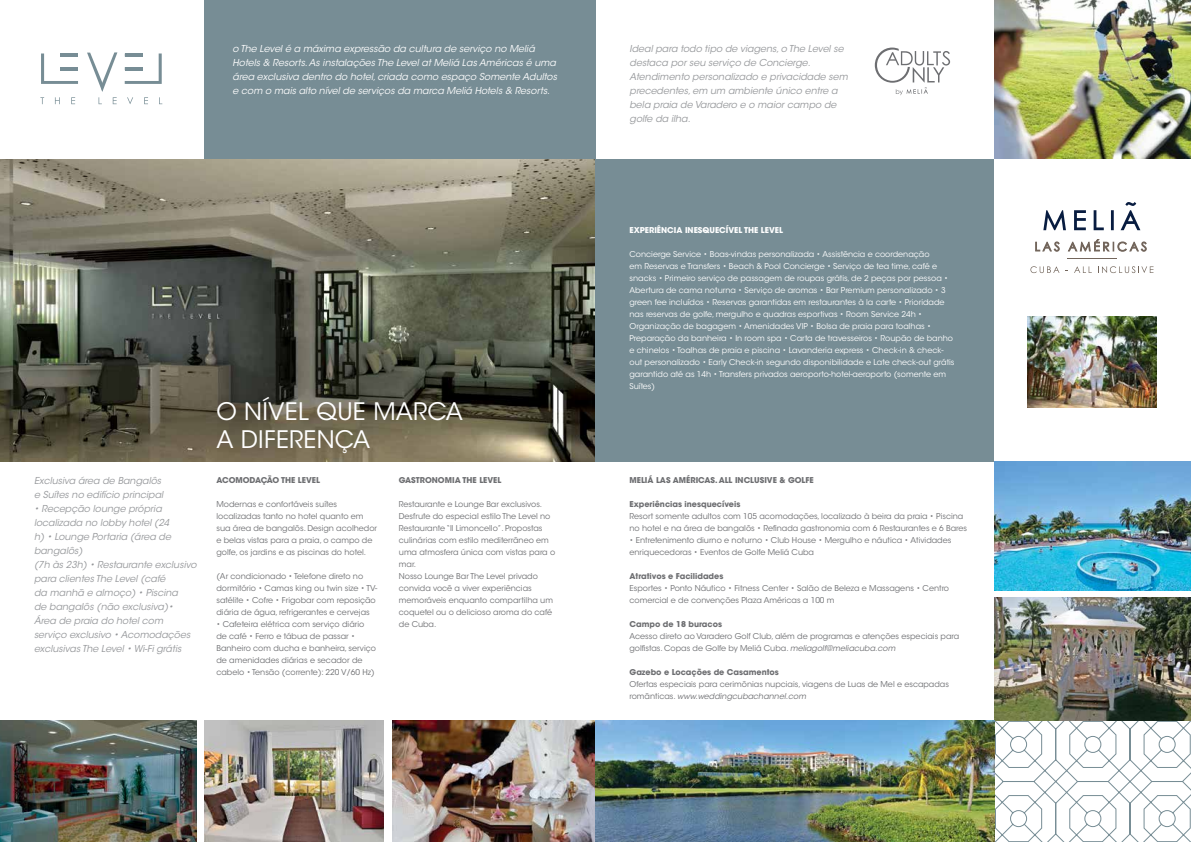
<style>
.page{position:relative;width:1191px;height:842px;background:#fff}
.page>*{position:absolute;margin:0;border:0;box-sizing:border-box;transform-origin:0 0}
.t1{font:24px/28px "ITC Avant Garde Std";letter-spacing:.01em;color:#fff}
.t2{font:italic 9.5px/14px "ITC Avant Garde Std";color:#95979a}
.t3{font:italic 9.5px/14px "ITC Avant Garde Std";color:#fff}
.t4{font:8px/12px "ITC Avant Garde Std";color:#6d6e71}
.t5{font:8px/12px "ITC Avant Garde Std";color:#fff}
.t6{font:700 8px "ITC Avant Garde Std";color:#6d6e71}
.t7{font:700 8px "ITC Avant Garde Std";color:#fff}
.s1{font-style:italic}
</style>
<div class="page">
<div style="left:204px;top:0;width:391px;height:297px;background:#778d95"></div>
<img style="left:204px;top:721px;width:180px;height:121px">
<img style="left:392px;top:721px;width:203px;height:121px">
<svg style="left:994px;top:721px;width:197px;height:121px"></svg>
<img style="left:0;top:159px;width:595px;height:302px">
<div style="left:595px;top:159px;width:399px;height:302px;background:#778d95"></div>
<svg style="left:41px;top:53px;width:37px;height:31px"></svg>
<hr style="left:61px;top:54px;width:17px;height:3px;background:#778d95">
<hr style="left:61px;top:67px;width:17px;height:3px;background:#778d95">
<svg style="left:125px;top:53px;width:37px;height:31px"></svg>
<hr style="left:125px;top:54px;width:17px;height:3px;background:#778d95">
<hr style="left:125px;top:67px;width:17px;height:3px;background:#778d95">
<svg style="left:55px;top:97px;width:5px;height:7px"></svg>
<svg style="left:71px;top:97px;width:4px;height:7px"></svg>
<svg style="left:127px;top:97px;width:6px;height:7px"></svg>
<svg style="left:144px;top:97px;width:4px;height:7px"></svg>
<svg style="left:87px;top:52px;width:30px;height:52px"></svg>
<svg style="left:874px;top:47px;width:76px;height:48px"></svg>
<img style="left:994px;top:461px;width:197px;height:130px">
<img style="left:1027px;top:316px;width:129px;height:91px">
<img style="left:994px;top:597px;width:197px;height:124px">
<img style="left:994px;top:0;width:197px;height:158px">
<img style="left:595px;top:721px;width:399px;height:121px">
<img style="left:0;top:721px;width:197px;height:121px">
<svg style="left:1043px;top:202px;width:97px;height:28px"></svg>
<hr style="left:1067px;top:259px;width:49px;height:1px;background:#73665c">
<svg style="left:1030px;top:266px;width:29px;height:7px"></svg>
<svg style="left:1074px;top:266px;width:17px;height:7px"></svg>
<svg style="left:1098px;top:266px;width:55px;height:7px"></svg>
<svg style="left:1035px;top:241px;width:24px;height:11px"></svg>
<svg style="left:1067px;top:239px;width:79px;height:13px"></svg>
<p class="t3" style="left:232px;top:42px;width:326px">o The Level é a máxima expressão da cultura de serviço no Meliá Hotels &amp; Resorts. As instalações The Level at Meliá Las Américas é uma área exclusiva dentro do hotel, criada como espaço Somente Adultos e com o mais alto nível de serviços da marca Meliá Hotels &amp; Resorts.</p>
<p class="t2" style="left:629px;top:42px;width:220px">Ideal para todo tipo de viagens, o The Level se destaca por seu serviço de Concierge.<br>Atendimento personalizado e privacidade sem precedentes, em um ambiente único entre a bela praia de Varadero e o maior campo de golfe da ilha.</p>
<p class="t2" style="left:34px;top:474px;width:131px">Exclusiva área de Bangalôs e Suítes no edifício principal</p>
<p class="t2" style="left:34px;top:502px;width:164px">• Recepção lounge própria localizada no lobby hotel (24<br>h) • Lounge Portaria (área de bangalôs)<br>(7h às 23h) • Restaurante exclusivo para clientes The Level (café<br>da manhã e almoço) • Piscina<br>de bangalôs (não exclusiva)•<br>Área de praia do hotel com serviço exclusivo • Acomodações exclusivas The Level • Wi-Fi grátis</p>
<h1 class="t1" style="left:216px;top:397px;width:248px">O NÍVEL QUE MARCA<br>A DIFERENÇA</h1>
<p class="t6" style="left:216px;top:475px;width:105px">ACOMODAÇÃO THE LEVEL</p>
<p class="t4" style="left:216px;top:498px;width:162px">Modernas e confortáveis suítes localizadas tanto no hotel quanto em sua área de bangalôs. Design acolhedor e belas vistas para a praia, o campo de golfe, os jardins e as piscinas do hotel.</p>
<p class="t4" style="left:216px;top:570px;width:162px">(Ar condicionado • Telefone direto no dormitório • Camas king ou twin size • TV&shy;satélite • Cofre • Frigobar com reposição diária de água, refrigerantes e cervejas</p>
<p class="t4" style="left:216px;top:618px;width:161px">• Cafeteira elétrica com serviço diário de café • Ferro e tábua de passar • Banheiro com ducha e banheira, serviço de amenidades diárias e secador de cabelo • Tensão (corrente): 220 V/60 Hz)</p>
<p class="t6" style="left:399px;top:475px;width:104px">GASTRONOMIA THE LEVEL</p>
<p class="t4" style="left:399px;top:498px;width:158px">Restaurante e Lounge Bar exclusivos.<br>Desfrute do especial estilo The Level no<br>Restaurante “Il Limoncello”. Propostas culinárias com estilo mediterrâneo em uma atmosfera única com vistas para o mar.<br>Nosso Lounge Bar The Level privado convida você a viver experiências memoráveis enquanto compartilha um coquetel ou o delicioso aroma do café de Cuba.</p>
<p class="t7" style="left:629px;top:225px;width:155px">EXPERIÊNCIA INESQUECÍVEL THE LEVEL</p>
<p class="t5" style="left:629px;top:248px;width:326px">Concierge Service • Boas-vindas personalizada • Assistência e coordenação<br>em Reservas e Transfers • Beach &amp; Pool Concierge • Serviço de tea time, café e snacks • Primeiro serviço de passagem de roupas grátis, de 2 peças por pessoa • Abertura de cama noturna • Serviço de aromas • Bar Premium personalizado • 3 green fee incluídos • Reservas garantidas em restaurantes à la carte • Prioridade nas reservas de golfe, mergulho e quadras esportivas • Room Service 24h • Organização de bagagem • Amenidades VIP • Bolsa de praia para toalhas • Preparação da banheira • In room spa • Carta de travesseiros • Roupão de banho e chinelos • Toalhas de praia e piscina • Lavanderia express • Check-in &amp; check&shy;out personalizado • Early Check-in segundo disponibilidade e Late check-out grátis garantido até as 14h • Transfers privados aeroporto-hotel-aeroporto (somente em Suítes)</p>
<p class="t6" style="left:629px;top:475px;width:186px">MELIÁ LAS AMÉRICAS. ALL INCLUSIVE &amp; GOLFE</p>
<p class="t6" style="left:629px;top:499px;width:112px">Experiências inesquecíveis</p>
<p class="t4" style="left:629px;top:510px;width:339px">Resort somente adultos com 105 acomodações, localizado à beira da praia • Piscina no hotel e na área de bangalôs • Refinada gastronomia com 6 Restaurantes e 6 Bares</p>
<p class="t4" style="left:629px;top:534px;width:323px">• Entretenimento diurno e noturno • Club House • Mergulho e náutica • Atividades enriquecedoras • Eventos de Golfe Meliá Cuba</p>
<p class="t6" style="left:629px;top:571px;width:95px">Atrativos e Facilidades</p>
<p class="t4" style="left:629px;top:582px;width:321px">Esportes • Ponto Náutico • Fitness Center • Salão de Beleza e Massagens • Centro comercial e de convenções Plaza Américas a 100 m</p>
<p class="t6" style="left:629px;top:619px;width:94px">Campo de 18 buracos</p>
<p class="t4" style="left:629px;top:630px;width:331px">Acesso direto ao Varadero Golf Club, além de programas e atenções especiais para golfistas. Copas de Golfe by Meliá Cuba. <span class="s1">meliagolf@meliacuba.com</span></p>
<p class="t6" style="left:629px;top:667px;width:151px">Gazebo e Locações de Casamentos</p>
<p class="t4" style="left:629px;top:678px;width:321px">Ofertas especiais para cerimônias nupciais, viagens de Luas de Mel e escapadas românticas. <span class="s1">www.weddingcubachannel.com</span></p>
</div>
